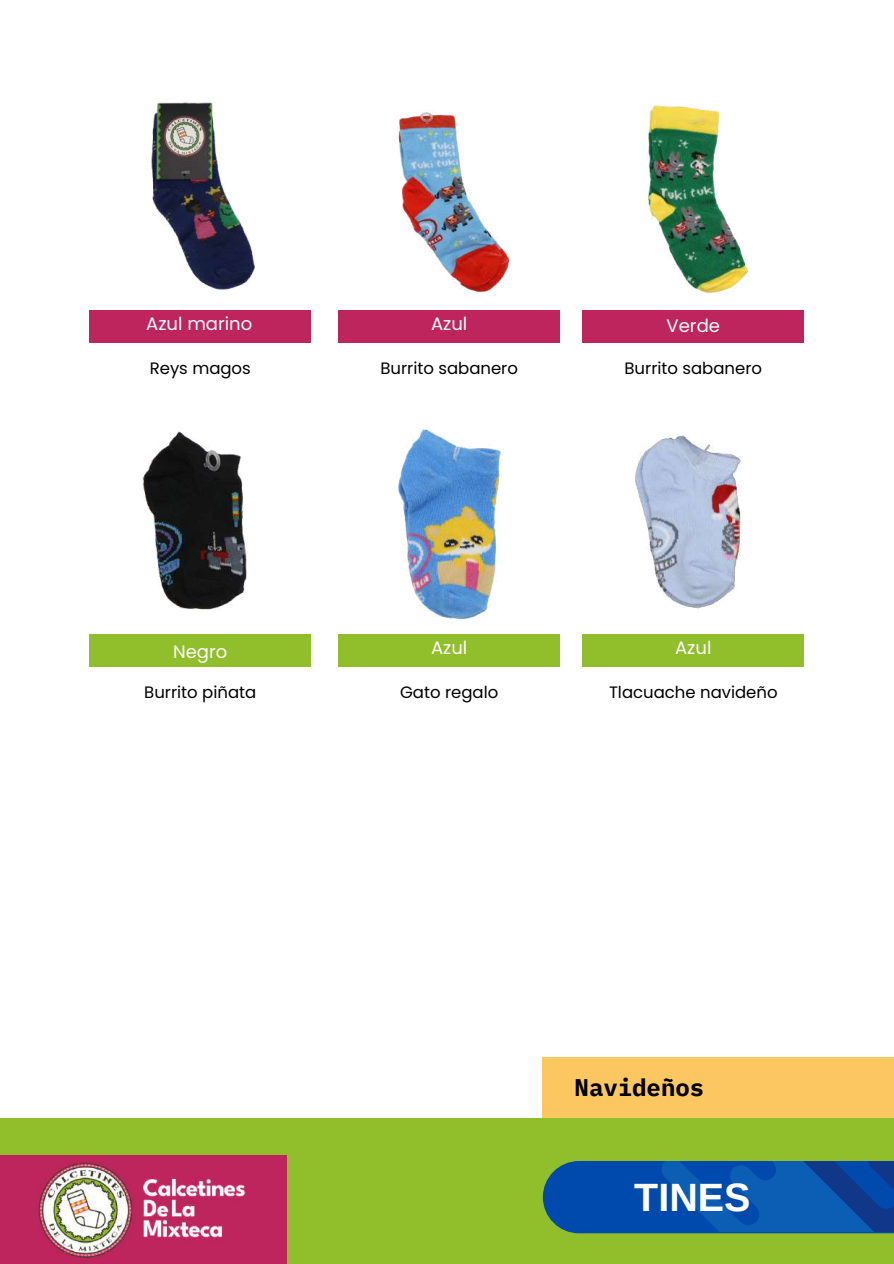
<style>
.page{position:relative;width:894px;height:1264px;background:#fff}
.page>*{position:absolute;margin:0;border:0;box-sizing:border-box;transform-origin:0 0}
.t1{font:700 39.45px "Arimo";color:#fff}
.t2{font:700 24px "IBM Plex Mono";color:#000}
.t3{font:18px "Poppins";color:#fff}
.t4{font:16.5px "Poppins";color:#000}
</style>
<div class="page">
<img style="left:151px;top:102px;width:104px;height:188px">
<img style="left:142px;top:431px;width:105px;height:179px">
<img style="left:398px;top:112px;width:112px;height:182px">
<img style="left:398px;top:429px;width:104px;height:191px">
<img style="left:648px;top:105px;width:100px;height:189px">
<img style="left:635px;top:435px;width:107px;height:174px">
<div style="left:0;top:1118px;width:893px;height:145px;background:#90bf2b"></div>
<div style="left:0;top:1154px;width:286px;height:109px;background:#bd255c"></div>
<div style="left:542px;top:1057px;width:351px;height:61px;background:#fcc761"></div>
<div style="left:89px;top:310px;width:222px;height:32px;background:#bd255c"></div>
<div style="left:89px;top:634px;width:222px;height:32px;background:#90bf2b"></div>
<div style="left:338px;top:310px;width:222px;height:32px;background:#bd255c"></div>
<div style="left:338px;top:634px;width:222px;height:32px;background:#90bf2b"></div>
<div style="left:582px;top:310px;width:222px;height:32px;background:#bd255c"></div>
<div style="left:582px;top:634px;width:222px;height:32px;background:#90bf2b"></div>
<svg style="left:542px;top:1161px;width:351px;height:72px"></svg>
<img style="left:38px;top:1162px;width:207px;height:95px">
<p class="t3" style="left:146px;top:311px;width:107px">Azul marino</p>
<p class="t3" style="left:431px;top:311px;width:38px">Azul</p>
<p class="t3" style="left:666px;top:313px;width:55px">Verde</p>
<p class="t4" style="left:150px;top:357px;width:102px">Reys magos</p>
<p class="t4" style="left:380px;top:357px;width:139px">Burrito sabanero</p>
<p class="t4" style="left:624px;top:357px;width:139px">Burrito sabanero</p>
<p class="t3" style="left:173px;top:638px;width:56px">Negro</p>
<p class="t4" style="left:144px;top:681px;width:114px">Burrito piñata</p>
<p class="t3" style="left:431px;top:635px;width:38px">Azul</p>
<p class="t3" style="left:675px;top:635px;width:38px">Azul</p>
<p class="t4" style="left:400px;top:681px;width:100px">Gato regalo</p>
<p class="t4" style="left:609px;top:681px;width:170px">Tlacuache navideño</p>
<h2 class="t2" style="left:574px;top:1071px;width:131px">Navideños</h2>
<h1 class="t1" style="left:634px;top:1174px;width:118px">TINES</h1>
</div>
